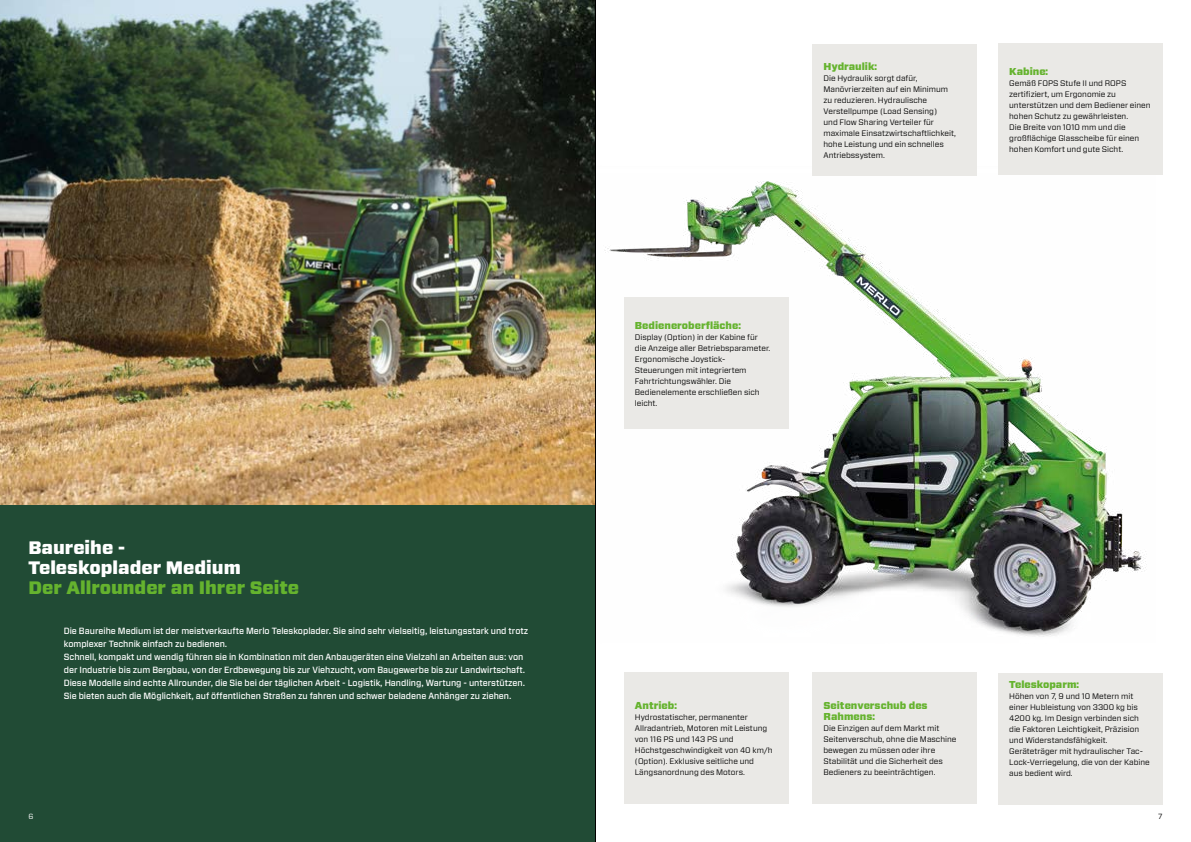
<style>
.page{position:relative;width:1191px;height:842px;background:#fff}
.page>*{position:absolute;margin:0;border:0;box-sizing:border-box;transform-origin:0 0}
.t1{font:900 18px/20px "Forza";color:#fff}
.t2{font:900 18px "Forza";color:#65b32e}
.t3{font:900 10px/11px "Forza";color:#65b32e}
.t4{font:500 9px/13px "Forza";color:#fff}
.t5{font:8px/11px "Forza";color:#000}
.t6{font:7.5px "Forza";color:#fff}
.t7{font:7.5px "Forza";color:#000}
</style>
<div class="page">
<img style="left:0;top:0;width:595px;height:505px">
<img style="left:604px;top:181px;width:543px;height:456px">
<div style="left:0;top:505px;width:595px;height:337px;background:#214b35"></div>
<div style="left:624px;top:297px;width:164px;height:132px;background:#eae9e6"></div>
<div style="left:998px;top:44px;width:164px;height:131px;background:#eae9e6"></div>
<div style="left:624px;top:672px;width:164px;height:132px;background:#eae9e6"></div>
<div style="left:812px;top:672px;width:165px;height:132px;background:#eae9e6"></div>
<div style="left:998px;top:673px;width:164px;height:132px;background:#eae9e6"></div>
<div style="left:812px;top:44px;width:165px;height:132px;background:#eae9e6"></div>
<hr style="left:595px;top:0;width:1px;height:842px;background:#000">
<h1 class="t1" style="left:28px;top:538px;width:214px">Baureihe -<br>Teleskoplader Medium</h1>
<h1 class="t2" style="left:28px;top:576px;width:272px">Der Allrounder an Ihrer Seite</h1>
<p class="t4" style="left:64px;top:625px;width:466px">Die Baureihe Medium ist der meistverkaufte Merlo Teleskoplader. Sie sind sehr vielseitig, leistungsstark und trotz komplexer Technik einfach zu bedienen.<br>Schnell, kompakt und wendig führen sie in Kombination mit den Anbaugeräten eine Vielzahl an Arbeiten aus: von der Industrie bis zum Bergbau, von der Erdbewegung bis zur Viehzucht, vom Baugewerbe bis zur Landwirtschaft.<br>Diese Modelle sind echte Allrounder, die Sie bei der täglichen Arbeit - Logistik, Handling, Wartung - unterstützen.<br>Sie bieten auch die Möglichkeit, auf öffentlichen Straßen zu fahren und schwer beladene Anhänger zu ziehen.</p>
<p class="t3" style="left:823px;top:61px;width:55px">Hydraulik:</p>
<p class="t5" style="left:823px;top:72px;width:134px">Die Hydraulik sorgt dafür,<br>Manövrierzeiten auf ein Minimum zu reduzieren. Hydraulische<br>Verstellpumpe (Load Sensing)<br>und Flow Sharing Verteiler für maximale Einsatzwirtschaftlichkeit, hohe Leistung und ein schnelles<br>Antriebssystem.</p>
<p class="t3" style="left:1009px;top:66px;width:40px">Kabine:</p>
<p class="t5" style="left:1009px;top:78px;width:143px">Gemäß FOPS Stufe II und ROPS zertifiziert, um Ergonomie zu unterstützen und dem Bediener einen hohen Schutz zu gewährleisten.<br>Die Breite von 1010 mm und die großflächige Glasscheibe für einen hohen Komfort und gute Sicht.</p>
<p class="t3" style="left:635px;top:320px;width:108px">Bedieneroberfläche:</p>
<p class="t5" style="left:635px;top:331px;width:137px">Display (Option) in der Kabine für die Anzeige aller Betriebsparameter.<br>Ergonomische Joystick-<br>Steuerungen mit integriertem<br>Fahrtrichtungswähler. Die<br>Bedienelemente erschließen sich leicht.</p>
<p class="t3" style="left:635px;top:700px;width:43px">Antrieb:</p>
<p class="t5" style="left:635px;top:711px;width:139px">Hydrostatischer, permanenter<br>Allradantrieb, Motoren mit Leistung von 116 PS und 143 PS und<br>Höchstgeschwindigkeit von 40 km/h (Option). Exklusive seitliche und<br>Längsanordnung des Motors.</p>
<p class="t3" style="left:823px;top:701px;width:106px">Seitenverschub des<br>Rahmens:</p>
<p class="t5" style="left:823px;top:723px;width:134px">Die Einzigen auf dem Markt mit<br>Seitenverschub, ohne die Maschine bewegen zu müssen oder ihre<br>Stabilität und die Sicherheit des<br>Bedieners zu beeinträchtigen.</p>
<p class="t3" style="left:1009px;top:679px;width:71px">Teleskoparm:</p>
<p class="t5" style="left:1009px;top:691px;width:142px">Höhen von 7, 9 und 10 Metern mit einer Hubleistung von 3300 kg bis<br>4200 kg. Im Design verbinden sich die Faktoren Leichtigkeit, Präzision und Widerstandsfähigkeit.<br>Geräteträger mit hydraulischer Tac-<br>Lock-Verriegelung, die von der Kabine aus bedient wird.</p>
<p class="t6" style="left:28px;top:812px;width:7px">6</p>
<p class="t7" style="left:1158px;top:812px;width:6px">7</p>
</div>
